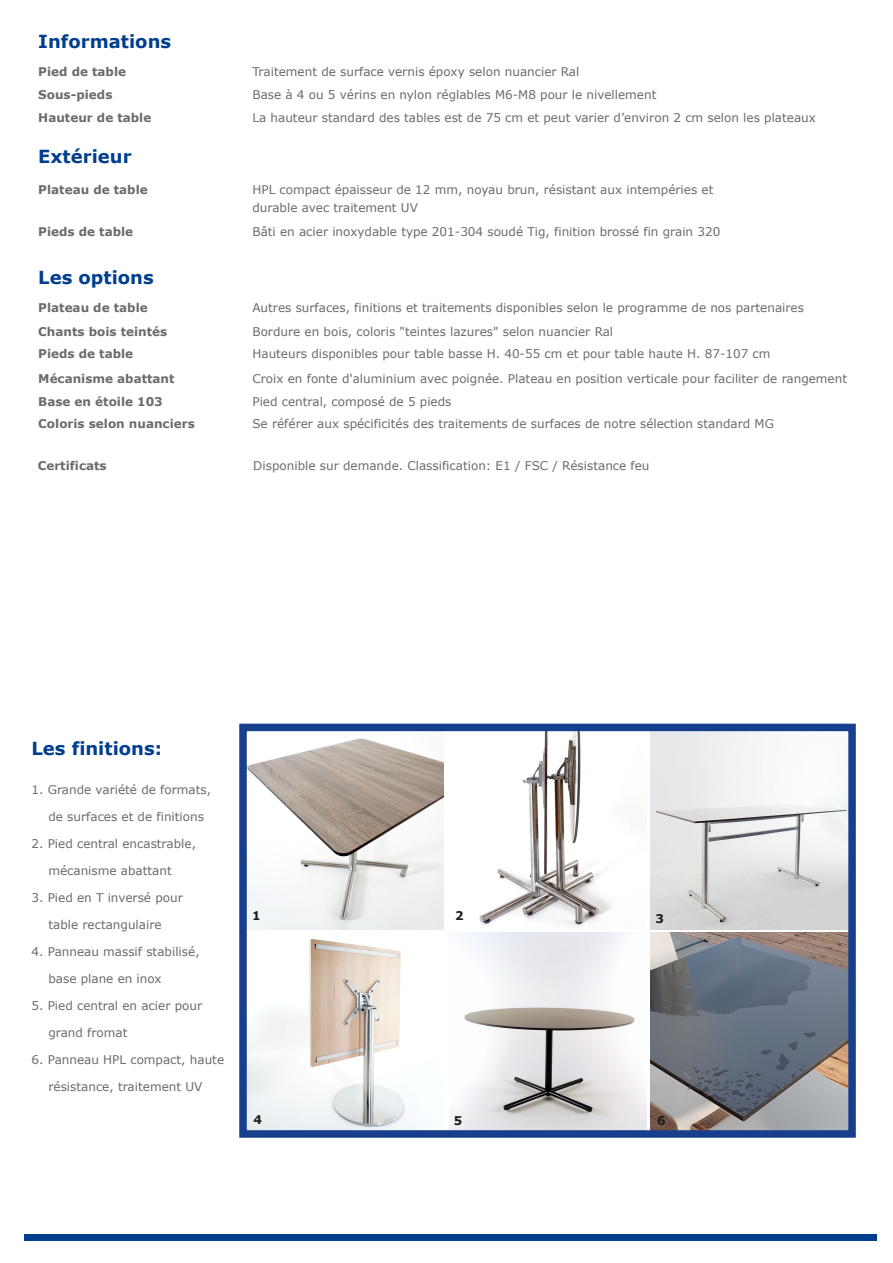
<style>
.page{position:relative;width:893px;height:1263px;background:#fff}
.page>*{position:absolute;margin:0;border:0;box-sizing:border-box;transform-origin:0 0}
.t1{font:700 18px "Verdana";color:#013e8e}
.t2{font:12px/18px "Verdana";color:#6b6b6b}
.t3{font:700 12px "Verdana";color:#6b6b6b}
.t4{font:700 12px "Verdana";color:#1d1d1b}
</style>
<div class="page">
<img style="left:449px;top:933px;width:198px;height:196px">
<img style="left:651px;top:933px;width:196px;height:196px">
<img style="left:651px;top:733px;width:196px;height:196px">
<img style="left:248px;top:738px;width:195px;height:191px">
<img style="left:248px;top:938px;width:170px;height:191px">
<img style="left:479px;top:733px;width:132px;height:194px">
<div style="left:24px;top:1234px;width:852px;height:6px;background:#013e8e"></div>
<div style="left:239px;top:724px;width:617px;height:414px;border:8px solid #173f8e"></div>
<h1 class="t1" style="left:38px;top:29px;width:134px">Informations</h1>
<p class="t3" style="left:38px;top:63px;width:89px">Pied de table</p>
<p class="t2" style="left:252px;top:62px;width:328px">Traitement de surface vernis époxy selon nuancier Ral</p>
<p class="t3" style="left:38px;top:86px;width:76px">Sous-pieds</p>
<p class="t2" style="left:252px;top:85px;width:405px">Base à 4 ou 5 vérins en nylon réglables M6-M8 pour le nivellement</p>
<p class="t3" style="left:38px;top:109px;width:115px">Hauteur de table</p>
<p class="t2" style="left:252px;top:109px;width:565px">La hauteur standard des tables est de 75 cm et peut varier d’environ 2 cm selon les plateaux</p>
<h1 class="t1" style="left:38px;top:144px;width:95px">Extérieur</h1>
<p class="t3" style="left:38px;top:181px;width:111px">Plateau de table</p>
<p class="t2" style="left:252px;top:180px;width:462px">HPL compact épaisseur de 12 mm, noyau brun, résistant aux intempéries et durable avec traitement UV</p>
<p class="t3" style="left:38px;top:223px;width:96px">Pieds de table</p>
<p class="t2" style="left:252px;top:222px;width:469px">Bâti en acier inoxydable type 201-304 soudé Tig, finition brossé fin grain 320</p>
<h1 class="t1" style="left:38px;top:265px;width:117px">Les options</h1>
<p class="t3" style="left:38px;top:323px;width:131px">Chants bois teintés</p>
<p class="t2" style="left:252px;top:323px;width:362px">Bordure en bois, coloris "teintes lazures" selon nuancier Ral</p>
<p class="t3" style="left:38px;top:299px;width:111px">Plateau de table</p>
<p class="t2" style="left:252px;top:299px;width:553px">Autres surfaces, finitions et traitements disponibles selon le programme de nos partenaires</p>
<p class="t3" style="left:38px;top:345px;width:96px">Pieds de table</p>
<p class="t2" style="left:252px;top:345px;width:520px">Hauteurs disponibles pour table basse H. 40-55 cm et pour table haute H. 87-107 cm</p>
<p class="t3" style="left:38px;top:370px;width:138px">Mécanisme abattant</p>
<p class="t2" style="left:252px;top:369px;width:596px">Croix en fonte d'aluminium avec poignée. Plateau en position verticale pour faciliter de rangement</p>
<p class="t3" style="left:38px;top:393px;width:126px">Base en étoile 103</p>
<p class="t2" style="left:252px;top:392px;width:201px">Pied central, composé de 5 pieds</p>
<p class="t3" style="left:38px;top:415px;width:158px">Coloris selon nuanciers</p>
<p class="t2" style="left:252px;top:414px;width:523px">Se référer aux spécificités des traitements de surfaces de notre sélection standard MG</p>
<p class="t3" style="left:38px;top:457px;width:71px">Certificats</p>
<p class="t2" style="left:253px;top:456px;width:398px">Disponible sur demande. Classification: E1 / FSC / Résistance feu</p>
<h1 class="t1" style="left:32px;top:736px;width:132px">Les finitions:</h1>
<p class="t2" style="left:32px;top:780px;width:181px">1. Grande variété de formats,</p>
<p class="t2" style="left:48px;top:807px;width:157px">de surfaces et de finitions</p>
<p class="t2" style="left:32px;top:834px;width:166px">2. Pied central encastrable,</p>
<p class="t2" style="left:48px;top:861px;width:125px">mécanisme abattant</p>
<p class="t2" style="left:32px;top:888px;width:153px">3. Pied en T inversé pour</p>
<p class="t2" style="left:48px;top:915px;width:115px">table rectangulaire</p>
<p class="t2" style="left:32px;top:942px;width:170px">4. Panneau massif stabilisé,</p>
<p class="t2" style="left:48px;top:969px;width:115px">base plane en inox</p>
<p class="t2" style="left:32px;top:996px;width:172px">5. Pied central en acier pour</p>
<p class="t2" style="left:48px;top:1023px;width:81px">grand fromat</p>
<p class="t2" style="left:32px;top:1050px;width:194px">6. Panneau HPL compact, haute</p>
<p class="t2" style="left:48px;top:1077px;width:155px">résistance, traitement UV</p>
<p class="t4" style="left:455px;top:907px;width:10px">2</p>
<p class="t4" style="left:252px;top:907px;width:10px">1</p>
<p class="t4" style="left:656px;top:910px;width:10px">3</p>
<p class="t4" style="left:254px;top:1111px;width:10px">4</p>
<p class="t4" style="left:657px;top:1112px;width:10px">6</p>
<p class="t4" style="left:454px;top:1112px;width:10px">5</p>
</div>
